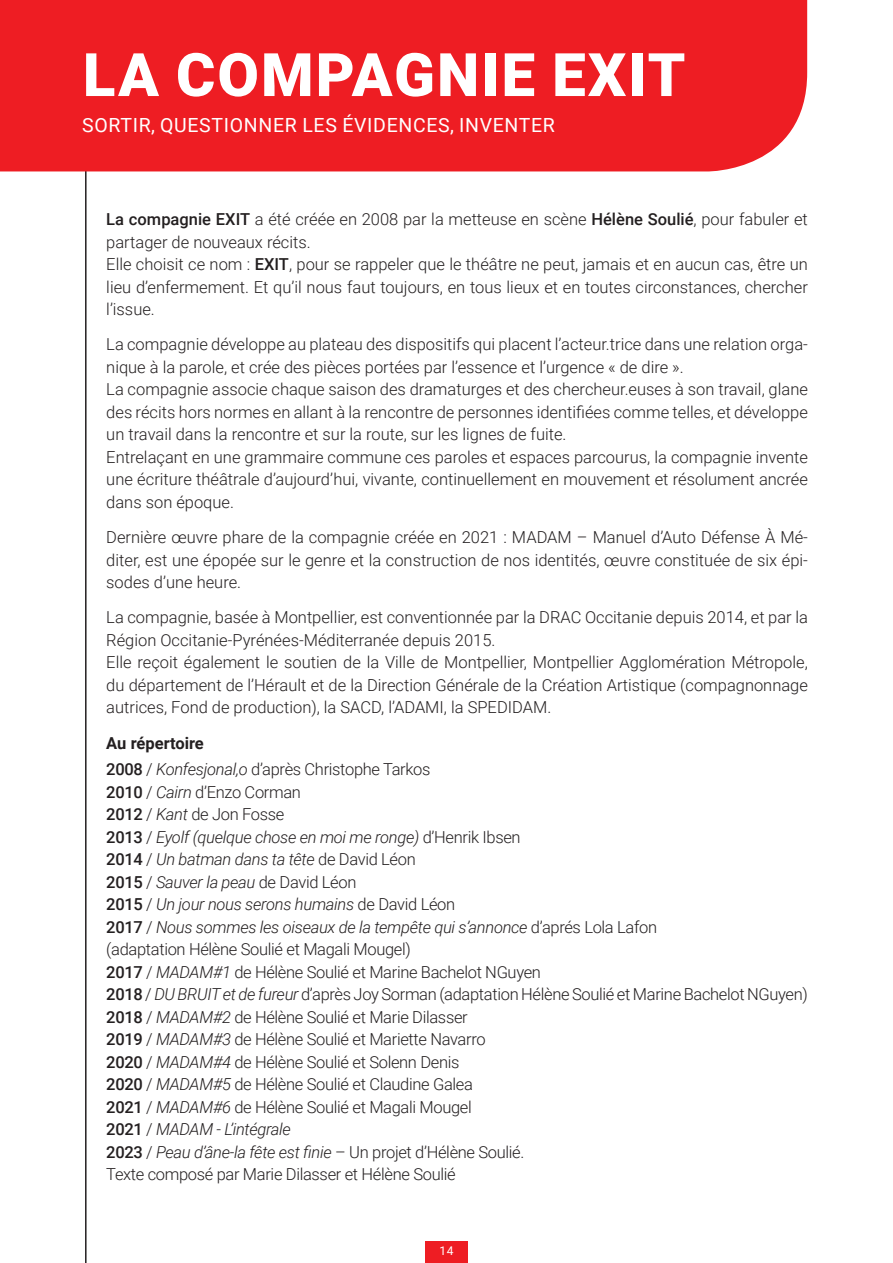
<style>
.page{position:relative;width:893px;height:1263px;background:#fff}
.page>*{position:absolute;margin:0;border:0;box-sizing:border-box;transform-origin:0 0}
.t1{font:900 60px "Roboto";letter-spacing:.035em;color:#fff}
.t2{font:19.5px "Roboto";letter-spacing:.035em;color:#fff}
.TEXTE1{font:300 16.5px/22.5px "Roboto";color:#231f20;text-align:justify}
.TEXTE1-2{font:300 16.5px "Roboto";letter-spacing:-.02em;color:#231f20}
.TEXTE1-3{font:italic 300 16.5px "Roboto";letter-spacing:-.02em;color:#231f20}
.TEXTE1-4{font:700 16.5px "Roboto";color:#231f20}
.t3{font:12px "Roboto";color:#fff}
.s1{font-weight:500}
.s2{font-style:italic}
.s3{font-weight:500;font-style:normal}
.s4{font-style:normal}
</style>
<div class="page">
<hr style="left:85px;top:0;width:2px;height:1263px;background:#231f20">
<div style="left:425px;top:1242px;width:43px;height:21px;background:#ee1d23"></div>
<div style="left:0;top:0;width:807px;height:171px;background:#ee1d23"></div>
<p class="t1" style="left:83px;top:33px;width:604px">LA COMPAGNIE EXIT</p>
<p class="t2" style="left:82px;top:111px;width:474px">SORTIR, QUESTIONNER LES ÉVIDENCES, INVENTER</p>
<p class="TEXTE1" style="left:106px;top:207px;width:703px"><span class="s1">La compagnie EXIT</span> a été créée en 2008 par la metteuse en scène <span class="s1">Hélène Soulié</span>, pour fabuler et partager de nouveaux récits.</p>
<p class="TEXTE1" style="left:106px;top:252px;width:703px">Elle choisit ce nom : <span class="s1">EXIT</span>, pour se rappeler que le théâtre ne peut, jamais et en aucun cas, être un lieu d’enfermement. Et qu’il nous faut toujours, en tous lieux et en toutes circonstances, chercher l’issue.</p>
<p class="TEXTE1" style="left:106px;top:333px;width:703px">La compagnie développe au plateau des dispositifs qui placent l’acteur.trice dans une relation orga&shy;nique à la parole, et crée des pièces portées par l’essence et l’urgence « de dire ».</p>
<p class="TEXTE1" style="left:106px;top:378px;width:703px">La compagnie associe chaque saison des dramaturges et des chercheur.euses à son travail, glane des récits hors normes en allant à la rencontre de personnes identifiées comme telles, et développe un travail dans la rencontre et sur la route, sur les lignes de fuite.</p>
<p class="TEXTE1" style="left:106px;top:445px;width:703px">Entrelaçant en une grammaire commune ces paroles et espaces parcourus, la compagnie invente une écriture théâtrale d’aujourd’hui, vivante, continuellement en mouvement et résolument ancrée dans son époque.</p>
<p class="TEXTE1" style="left:106px;top:525px;width:703px">Dernière œuvre phare de la compagnie créée en 2021 : MADAM – Manuel d’Auto Défense À Mé&shy;diter, est une épopée sur le genre et la construction de nos identités, œuvre constituée de six épi&shy;sodes d’une heure.</p>
<p class="TEXTE1" style="left:106px;top:606px;width:703px">La compagnie, basée à Montpellier, est conventionnée par la DRAC Occitanie depuis 2014, et par la<br>Région Occitanie-Pyrénées-Méditerranée depuis 2015.</p>
<p class="TEXTE1" style="left:106px;top:651px;width:703px">Elle reçoit également le soutien de la Ville de Montpellier, Montpellier Agglomération Métropole, du département de l’Hérault et de la Direction Générale de la Création Artistique (compagnonnage autrices, Fond de production), la SACD, l’ADAMI, la SPEDIDAM.</p>
<p class="TEXTE1-4" style="left:106px;top:731px;width:99px">Au répertoire</p>
<p class="TEXTE1-2" style="left:106px;top:758px;width:326px"><span class="s1">2008</span> / <span class="s2">Konfesjonal,o</span> d’après Christophe Tarkos</p>
<p class="TEXTE1-2" style="left:106px;top:780px;width:196px"><span class="s1">2010</span> / <span class="s2">Cairn</span> d’Enzo Corman</p>
<p class="TEXTE1-2" style="left:106px;top:803px;width:180px"><span class="s1">2012</span> / <span class="s2">Kant</span> de Jon Fosse</p>
<p class="TEXTE1-3" style="left:106px;top:825px;width:416px"><span class="s3">2013</span> <span class="s4">/</span> Eyolf (quelque chose en moi me ronge) <span class="s4">d’Henrik Ibsen</span></p>
<p class="TEXTE1-3" style="left:106px;top:848px;width:311px"><span class="s3">2014</span> <span class="s4">/</span> Un batman dans ta tête <span class="s4">de David Léon</span></p>
<p class="TEXTE1-2" style="left:106px;top:870px;width:252px"><span class="s1">2015</span> / <span class="s2">Sauver la peau</span> de David Léon</p>
<p class="TEXTE1-3" style="left:106px;top:893px;width:350px"><span class="s3">2015</span> <span class="s4">/</span> Un jour nous serons humains <span class="s4">de David Léon</span></p>
<p class="TEXTE1-3" style="left:106px;top:915px;width:552px"><span class="s3">2017</span> <span class="s4">/</span> Nous sommes les oiseaux de la tempête qui s’annonce <span class="s4">d’aprés Lola Lafon</span></p>
<p class="TEXTE1-2" style="left:106px;top:938px;width:306px">(adaptation Hélène Soulié et Magali Mougel)</p>
<p class="TEXTE1-2" style="left:106px;top:960px;width:436px"><span class="s1">2017</span> / <span class="s2">MADAM#1</span> de Hélène Soulié et Marine Bachelot NGuyen</p>
<p class="TEXTE1-2" style="left:106px;top:983px;width:703px"><span class="s1">2018</span> / <span class="s2">DU BRUIT et de fureur</span> d’après Joy Sorman (adaptation Hélène Soulié et Marine Bachelot NGuyen)</p>
<p class="TEXTE1-2" style="left:106px;top:1005px;width:363px"><span class="s1">2018</span> / <span class="s2">MADAM#2</span> de Hélène Soulié et Marie Dilasser</p>
<p class="TEXTE1-2" style="left:106px;top:1028px;width:381px"><span class="s1">2019</span> / <span class="s2">MADAM#3</span> de Hélène Soulié et Mariette Navarro</p>
<p class="TEXTE1-2" style="left:106px;top:1050px;width:355px"><span class="s1">2020</span> / <span class="s2">MADAM#4</span> de Hélène Soulié et Solenn Denis</p>
<p class="TEXTE1-2" style="left:106px;top:1073px;width:368px"><span class="s1">2020</span> / <span class="s2">MADAM#5</span> de Hélène Soulié et Claudine Galea</p>
<p class="TEXTE1-2" style="left:106px;top:1095px;width:367px"><span class="s1">2021</span> / <span class="s2">MADAM#6</span> de Hélène Soulié et Magali Mougel</p>
<p class="TEXTE1-3" style="left:106px;top:1118px;width:186px"><span class="s3">2021</span> <span class="s4">/</span> MADAM - L’intégrale</p>
<p class="TEXTE1-2" style="left:106px;top:1140px;width:420px"><span class="s1">2023</span> / <span class="s2">Peau d’âne-la fête est finie</span> – Un projet d’Hélène Soulié.</p>
<p class="TEXTE1-2" style="left:106px;top:1163px;width:350px">Texte composé par Marie Dilasser et Hélène Soulié</p>
<p class="t3" style="left:440px;top:1242px;width:15px">14</p>
</div>
